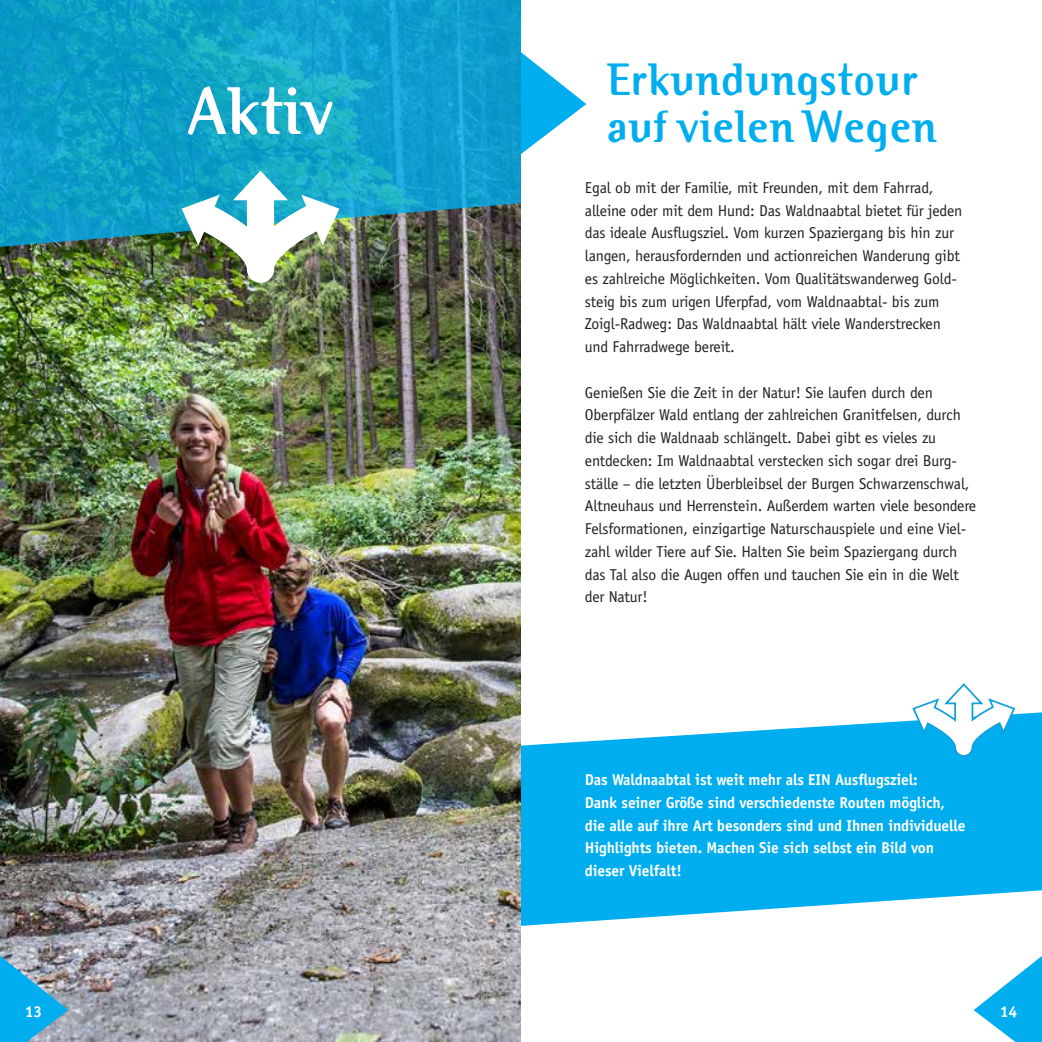
<style>
.page{position:relative;width:1042px;height:1042px;background:#fff}
.page>*{position:absolute;margin:0;border:0;box-sizing:border-box;transform-origin:0 0}
.t1{font:700 67.38px "Binary ITC Std";color:#fff}
.t2{font:700 45.5px/47.2px "Binary ITC Std";color:#00aeef}
.t3{font:15.75px/22.8px "Officina Sans Std";letter-spacing:-.01em;color:#231f20}
.t4{font:700 15.75px/22.8px "Officina Sans Std";letter-spacing:-.01em;color:#fff}
</style>
<div class="page">
<img style="left:0;top:248px;width:521px;height:794px">
<svg style="left:973px;top:956px;width:69px;height:86px"></svg>
<svg style="left:521px;top:52px;width:65px;height:102px"></svg>
<img style="left:0;top:956px;width:68px;height:86px">
<svg style="left:521px;top:712px;width:521px;height:214px;fill:#00aeef"></svg>
<svg style="left:0;top:0;width:521px;height:248px;background:#169bc0"></svg>
<svg style="left:911px;top:683px;width:105px;height:75px"></svg>
<img style="left:182px;top:171px;width:157px;height:112px">
<h1 class="t1" style="left:187px;top:70px;width:149px">Aktiv</h1>
<p class="t4" style="left:25px;top:1000px;width:19px">13</p>
<h2 class="t2" style="left:607px;top:55px;width:332px">Erkundungstour auf vielen Wegen</h2>
<p class="t3" style="left:585px;top:176px;width:379px">Egal ob mit der Familie, mit Freunden, mit dem Fahrrad, alleine oder mit dem Hund: Das Waldnaabtal bietet für jeden das ideale Ausflugsziel. Vom kurzen Spaziergang bis hin zur langen, herausfordernden und actionreichen Wanderung gibt es zahlreiche Möglichkeiten. Vom Qualitätswanderweg Gold&shy;steig bis zum urigen Uferpfad, vom Waldnaabtal- bis zum Zoigl-Radweg: Das Waldnaabtal hält viele Wanderstrecken und Fahrradwege bereit.</p>
<p class="t3" style="left:585px;top:381px;width:393px">Genießen Sie die Zeit in der Natur! Sie laufen durch den Oberpfälzer Wald entlang der zahlreichen Granitfelsen, durch die sich die Waldnaab schlängelt. Dabei gibt es vieles zu entdecken: Im Waldnaabtal verstecken sich sogar drei Burg&shy;ställe – die letzten Überbleibsel der Burgen Schwarzenschwal, Altneuhaus und Herrenstein. Außerdem warten viele besondere Felsformationen, einzigartige Naturschauspiele und eine Viel&shy;zahl wilder Tiere auf Sie. Halten Sie beim Spaziergang durch das Tal also die Augen offen und tauchen Sie ein in die Welt der Natur!</p>
<p class="t4" style="left:585px;top:768px;width:382px">Das Waldnaabtal ist weit mehr als EIN Ausflugsziel:<br>Dank seiner Größe sind verschiedenste Routen möglich, die alle auf ihre Art besonders sind und Ihnen individuelle Highlights bieten. Machen Sie sich selbst ein Bild von dieser Vielfalt!</p>
<p class="t4" style="left:1000px;top:1000px;width:19px">14</p>
</div>
